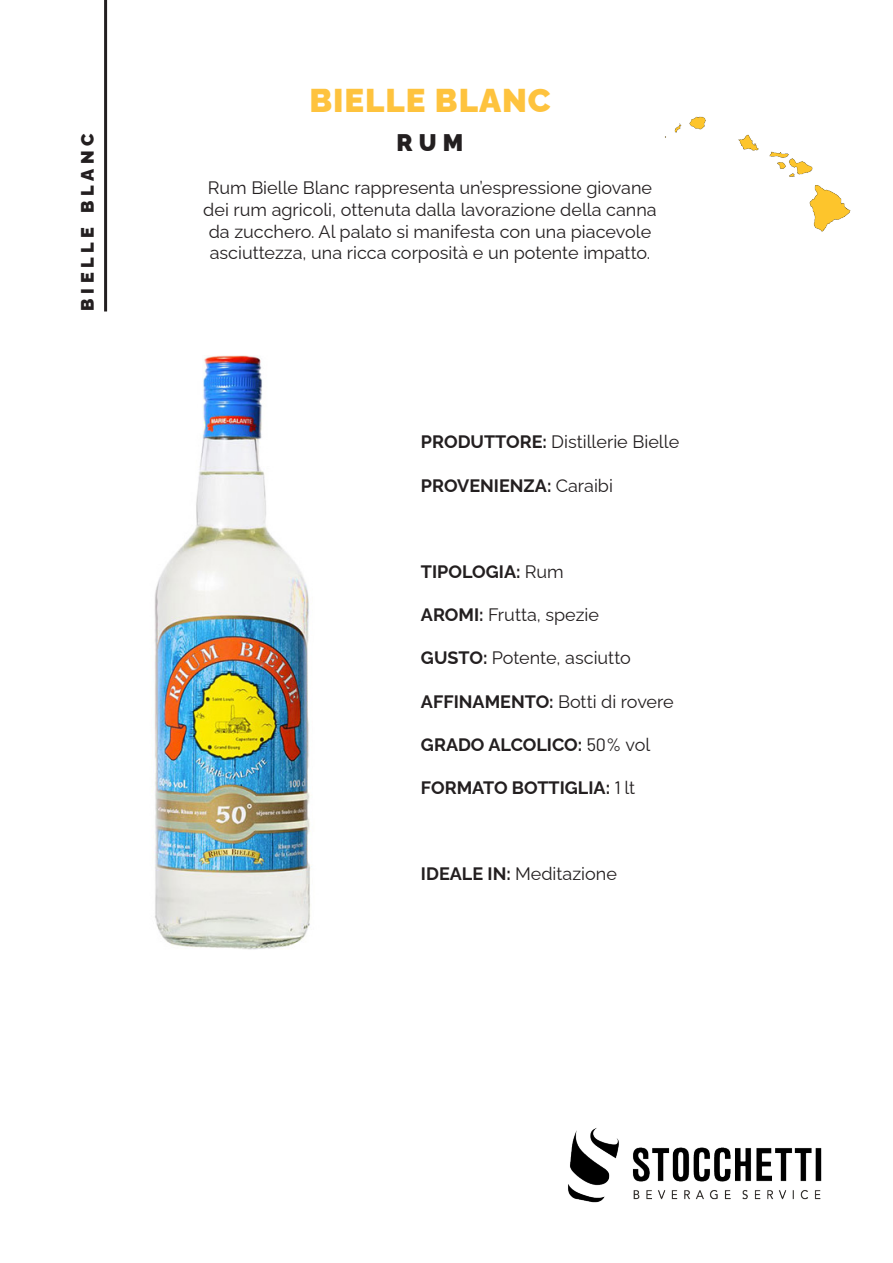
<style>
.page{position:relative;width:893px;height:1263px;background:#fff}
.page>*{position:absolute;margin:0;border:0;box-sizing:border-box;transform-origin:0 0}
.t1{font:900 33px "Raleway";letter-spacing:.03em;color:#fec33e}
.t2{font:900 24px "Raleway";color:#231f20}
.t3{font:18px/21.6px "Raleway";color:#231f20;text-align:center}
.t4{font:700 18px "Raleway";color:#231f20}
.t5{font:900 18px "Raleway";letter-spacing:.26em;color:#231f20}
.s1{font-weight:700}
.s2{font-weight:400}
.s3{font-family:"Barlow";font-weight:400}
</style>
<div class="page">
<img style="left:568px;top:1128px;width:254px;height:75px">
<img style="left:154px;top:355px;width:156px;height:595px">
<img style="left:665px;top:116px;width:186px;height:116px">
<hr style="left:104px;top:0;width:3px;height:311px;background:#231f20">
<p class="t5" style="left:73px;top:311px;width:179px;rotate:-90deg">BIELLE BLANC</p>
<h1 class="t1" style="left:309px;top:74px;width:243px">BIELLE BLANC</h1>
<h2 class="t2" style="left:397px;top:124px;width:68px">RUM</h2>
<p class="t3" style="left:203px;top:175px;width:455px">Rum Bielle Blanc rappresenta un’espressione giovane dei rum agricoli, ottenuta dalla lavorazione della canna da zucchero. Al palato si manifesta con una piacevole asciuttezza, una ricca corposità e un potente impatto.</p>
<p class="t3" style="left:421px;top:429px;width:260px"><span class="s1">PRODUTTORE:</span> Distillerie Bielle</p>
<p class="t4" style="left:421px;top:471px;width:194px">PROVENIENZA: <span class="s2">Caraibi</span></p>
<p class="t4" style="left:421px;top:557px;width:144px">TIPOLOGIA: <span class="s2">Rum</span></p>
<p class="t3" style="left:421px;top:602px;width:180px"><span class="s1">AROMI:</span> Frutta, spezie</p>
<p class="t3" style="left:421px;top:645px;width:211px"><span class="s1">GUSTO:</span> Potente, asciutto</p>
<p class="t3" style="left:421px;top:688px;width:254px"><span class="s1">AFFINAMENTO:</span> Botti di rovere</p>
<p class="t4" style="left:421px;top:730px;width:231px">GRADO ALCOLICO: <span class="s3">50%</span> <span class="s2">vol</span></p>
<p class="t4" style="left:421px;top:773px;width:216px">FORMATO BOTTIGLIA: <span class="s3">1</span> <span class="s2">lt</span></p>
<p class="t3" style="left:421px;top:861px;width:197px"><span class="s1">IDEALE IN:</span> Meditazione</p>
</div>
